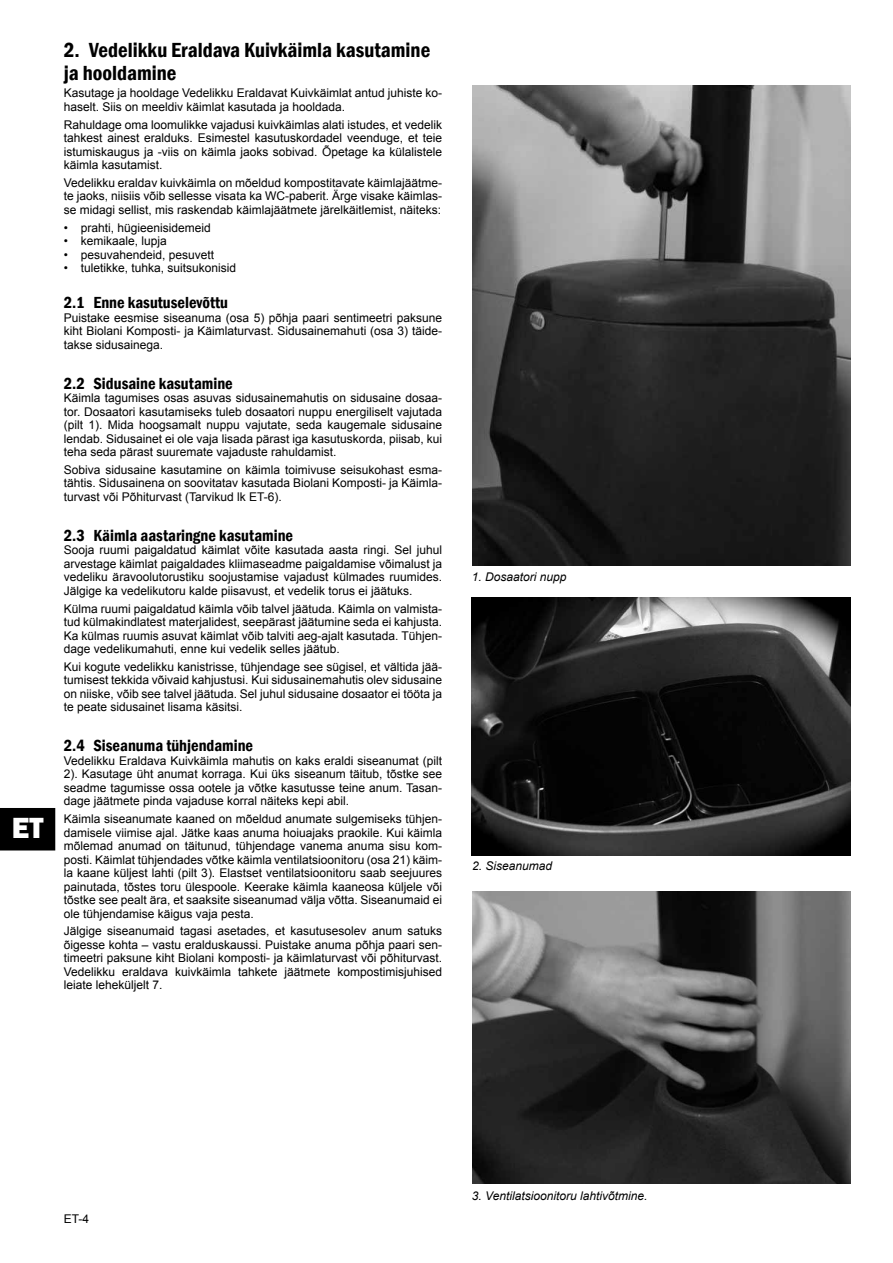
<style>
.page{position:relative;width:893px;height:1263px;background:#fff}
.page>*{position:absolute;margin:0;border:0;box-sizing:border-box;transform-origin:0 0}
.t1{font:800 30px "Franklin Gothic";color:#fff}
.t2{font:600 condensed 21px/22.5px "Franklin Gothic";color:#000}
.t3{font:600 condensed 16.5px "Franklin Gothic";color:#000}
.t4{font:12px/13.5px "Arial";color:#000;text-align:justify}
.t5{font:italic 12px "Arial";color:#000}
</style>
<div class="page">
<div style="left:0;top:808px;width:55px;height:42px;background:#000"></div>
<img style="left:472px;top:891px;width:379px;height:293px">
<img style="left:471px;top:598px;width:379px;height:257px">
<img style="left:472px;top:85px;width:378px;height:480px">
<h1 class="t1" style="left:12px;top:808px;width:33px">ET</h1>
<h2 class="t2" style="left:64px;top:39px;width:368px">2. Vedelikku Eraldava Kuivkäimla kasutamine ja hooldamine</h2>
<p class="t4" style="left:64px;top:87px;width:380px">Kasutage ja hooldage Vedelikku Eraldavat Kuivkäimlat antud juhiste ko&shy;haselt. Siis on meeldiv käimlat kasutada ja hooldada.</p>
<p class="t4" style="left:64px;top:118px;width:380px">Rahuldage oma loomulikke vajadusi kuivkäimlas alati istudes, et vedelik tahkest ainest eralduks. Esimestel kasutuskordadel veenduge, et teie istumiskaugus ja -viis on käimla jaoks sobivad. Õpetage ka külalistele käimla kasutamist.</p>
<p class="t4" style="left:64px;top:176px;width:380px">Vedelikku eraldav kuivkäimla on mõeldud kompostitavate käimlajäätme&shy;te jaoks, niisiis võib sellesse visata ka WC-paberit. Ärge visake käimlas&shy;se midagi sellist, mis raskendab käimlajäätmete järelkäitlemist, näiteks:</p>
<p class="t4" style="left:64px;top:221px;width:149px">• prahti, hügieenisidemeid</p>
<p class="t4" style="left:64px;top:234px;width:105px">• kemikaale, lupja</p>
<p class="t4" style="left:64px;top:248px;width:152px">• pesuvahendeid, pesuvett</p>
<p class="t4" style="left:64px;top:261px;width:174px">• tuletikke, tuhka, suitsukonisid</p>
<h3 class="t3" style="left:64px;top:291px;width:166px">2.1 Enne kasutuselevõttu</h3>
<p class="t4" style="left:64px;top:311px;width:380px">Puistake eesmise siseanuma (osa 5) põhja paari sentimeetri paksune kiht Biolani Komposti- ja Käimlaturvast. Sidusainemahuti (osa 3) täide&shy;takse sidusainega.</p>
<h3 class="t3" style="left:64px;top:372px;width:171px">2.2 Sidusaine kasutamine</h3>
<p class="t4" style="left:64px;top:391px;width:380px">Käimla tagumises osas asuvas sidusainemahutis on sidusaine dosaa&shy;tor. Dosaatori kasutamiseks tuleb dosaatori nuppu energiliselt vajutada (pilt 1). Mida hoogsamalt nuppu vajutate, seda kaugemale sidusaine lendab. Sidusainet ei ole vaja lisada pärast iga kasutuskorda, piisab, kui teha seda pärast suuremate vajaduste rahuldamist.</p>
<p class="t4" style="left:64px;top:463px;width:380px">Sobiva sidusaine kasutamine on käimla toimivuse seisukohast esma&shy;tähtis. Sidusainena on soovitatav kasutada Biolani Komposti- ja Käimla&shy;turvast või Põhiturvast (Tarvikud lk ET-6).</p>
<h3 class="t3" style="left:64px;top:524px;width:231px">2.3 Käimla aastaringne kasutamine</h3>
<p class="t4" style="left:64px;top:543px;width:380px">Sooja ruumi paigaldatud käimlat võite kasutada aasta ringi. Sel juhul arvestage käimlat paigaldades kliimaseadme paigaldamise võimalust ja vedeliku äravoolutorustiku soojustamise vajadust külmades ruumides.<br>Jälgige ka vedelikutoru kalde piisavust, et vedelik torus ei jäätuks.</p>
<p class="t4" style="left:64px;top:602px;width:380px">Külma ruumi paigaldatud käimla võib talvel jäätuda. Käimla on valmista&shy;tud külmakindlatest materjalidest, seepärast jäätumine seda ei kahjusta.<br>Ka külmas ruumis asuvat käimlat võib talviti aeg-ajalt kasutada. Tühjen&shy;dage vedelikumahuti, enne kui vedelik selles jäätub.</p>
<p class="t4" style="left:64px;top:660px;width:380px">Kui kogute vedelikku kanistrisse, tühjendage see sügisel, et vältida jää&shy;tumisest tekkida võivaid kahjustusi. Kui sidusainemahutis olev sidusaine on niiske, võib see talvel jäätuda. Sel juhul sidusaine dosaator ei tööta ja te peate sidusainet lisama käsitsi.</p>
<h3 class="t3" style="left:64px;top:735px;width:191px">2.4 Siseanuma tühjendamine</h3>
<p class="t4" style="left:64px;top:754px;width:380px">Vedelikku Eraldava Kuivkäimla mahutis on kaks eraldi siseanumat (pilt 2). Kasutage üht anumat korraga. Kui üks siseanum täitub, tõstke see seadme tagumisse ossa ootele ja võtke kasutusse teine anum. Tasan&shy;dage jäätmete pinda vajaduse korral näiteks kepi abil.</p>
<p class="t4" style="left:64px;top:812px;width:380px">Käimla siseanumate kaaned on mõeldud anumate sulgemiseks tühjen&shy;damisele viimise ajal. Jätke kaas anuma hoiuajaks praokile. Kui käimla mõlemad anumad on täitunud, tühjendage vanema anuma sisu kom&shy;posti. Käimlat tühjendades võtke käimla ventilatsioonitoru (osa 21) käim&shy;la kaane küljest lahti (pilt 3). Elastset ventilatsioonitoru saab seejuures painutada, tõstes toru ülespoole. Keerake käimla kaaneosa küljele või tõstke see pealt ära, et saaksite siseanumad välja võtta. Siseanumaid ei ole tühjendamise käigus vaja pesta.</p>
<p class="t4" style="left:64px;top:924px;width:380px">Jälgige siseanumaid tagasi asetades, et kasutusesolev anum satuks õigesse kohta – vastu eralduskaussi. Puistake anuma põhja paari sen&shy;timeetri paksune kiht Biolani komposti- ja käimlaturvast või põhiturvast.<br>Vedelikku eraldava kuivkäimla tahkete jäätmete kompostimisjuhised leiate leheküljelt 7.</p>
<p class="t5" style="left:472px;top:568px;width:96px">1. Dosaatori nupp</p>
<p class="t5" style="left:472px;top:858px;width:82px">2. Siseanumad</p>
<p class="t4" style="left:64px;top:1212px;width:27px">ET-4</p>
<p class="t5" style="left:472px;top:1188px;width:177px">3. Ventilatsioonitoru lahtivõtmine.</p>
</div>
